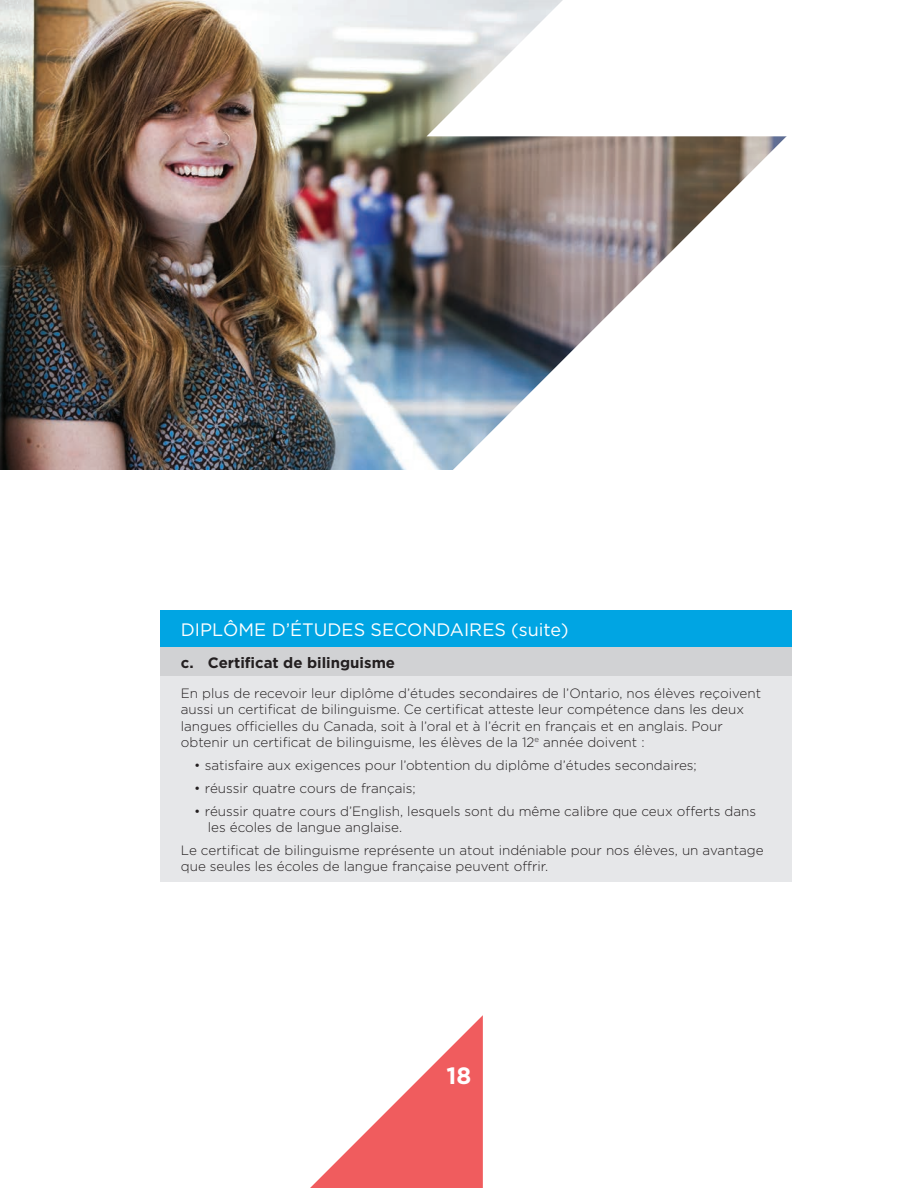
<style>
.page{position:relative;width:918px;height:1188px;background:#fff}
.page>*{position:absolute;margin:0;border:0;box-sizing:border-box;transform-origin:0 0}
.t1{font:700 23.55px "Gotham";color:#fff}
.t2{font:18px "Gotham";color:#fff}
.t3{font:700 15px "Gotham";color:#231f20}
.t4{font:300 13.5px/16.2px "Gotham";color:#231f20}
</style>
<div class="page">
<svg style="left:310px;top:1015px;width:173px;height:173px"></svg>
<div style="left:161px;top:610px;width:631px;height:37px;background:#00a5e3"></div>
<div style="left:161px;top:647px;width:631px;height:29px;background:#d1d2d4"></div>
<div style="left:161px;top:676px;width:631px;height:206px;background:#e6e7e9"></div>
<img style="left:0;top:0;width:427px;height:470px">
<svg style="left:427px;top:136px;width:360px;height:334px"></svg>
<svg style="left:427px;top:0;width:136px;height:136px"></svg>
<h2 class="t2" style="left:181px;top:620px;width:389px">DIPLÔME D’ÉTUDES SECONDAIRES (suite)</h2>
<p class="t3" style="left:181px;top:653px;width:216px">c. Certificat de bilinguisme</p>
<p class="t4" style="left:181px;top:685px;width:582px">En plus de recevoir leur diplôme d’études secondaires de l’Ontario, nos élèves reçoivent aussi un certificat de bilinguisme. Ce certificat atteste leur compétence dans les deux langues officielles du Canada, soit à l’oral et à l’écrit en français et en anglais. Pour obtenir un certificat de bilinguisme, les élèves de la 12<sup>e</sup> année doivent :</p>
<p class="t4" style="left:194px;top:757px;width:504px">• satisfaire aux exigences pour l’obtention du diplôme d’études secondaires;</p>
<p class="t4" style="left:194px;top:780px;width:223px">• réussir quatre cours de français;</p>
<p class="t4" style="left:208px;top:803px;width:550px;text-indent:-14px">• réussir quatre cours d’English, lesquels sont du même calibre que ceux offerts dans les écoles de langue anglaise.</p>
<p class="t4" style="left:181px;top:842px;width:584px">Le certificat de bilinguisme représente un atout indéniable pour nos élèves, un avantage que seules les écoles de langue française peuvent offrir.</p>
<h1 class="t1" style="left:447px;top:1060px;width:26px">18</h1>
</div>
